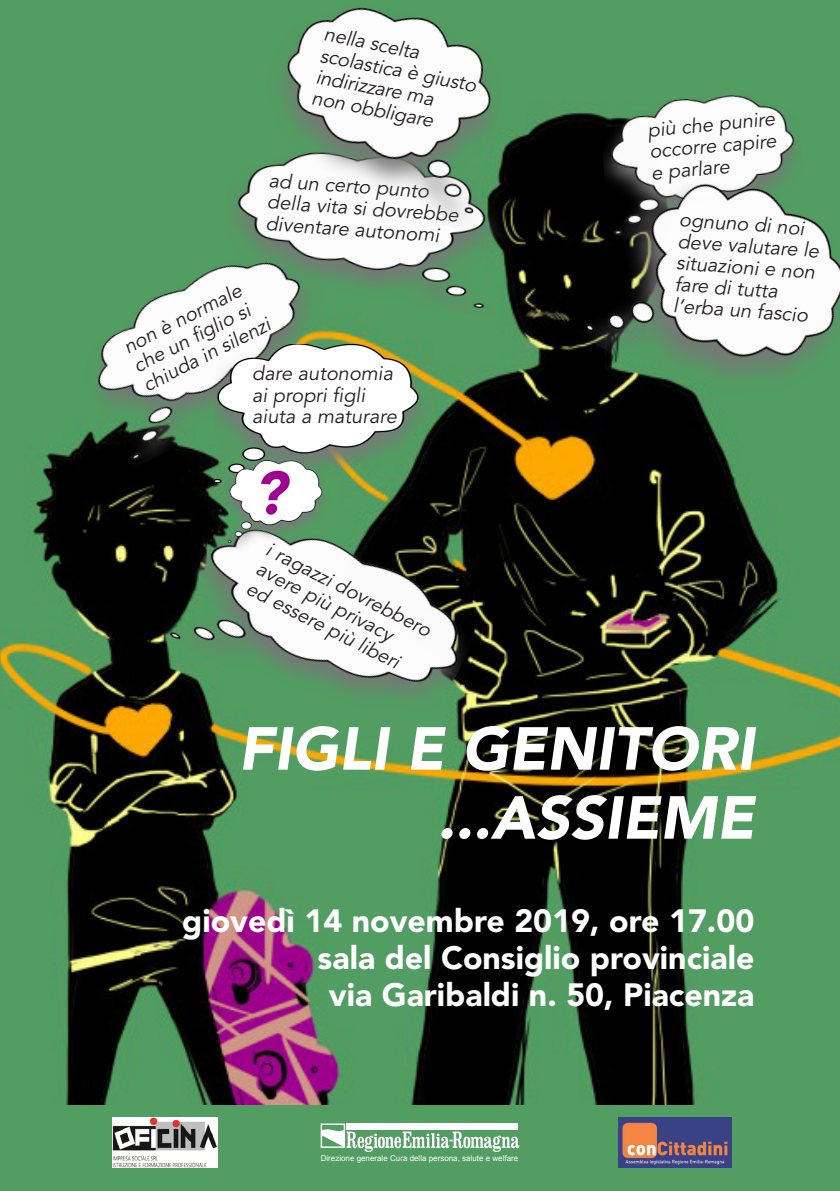
<style>
.page{position:relative;width:840px;height:1191px;background:#fff}
.page>*{position:absolute;margin:0;border:0;box-sizing:border-box;transform-origin:0 0}
.t1{font:italic 900 60px/69px "Avenir LT Std";color:#fff;text-align:right}
.t2{font:italic 900 60px "Avenir LT Std";color:#9e0293}
.t3{font:900 32px "Avenir LT Std";color:#fff}
.List_Paragraph{font:italic 20px/21.6px "Avenir LT Std";color:#231f20}
.t4{font:8px "Arial";color:#fff}
</style>
<div class="page">
<img style="left:0;top:0;width:839px;height:1106px">
<div style="left:0;top:1106px;width:839px;height:85px;background:#529d62"></div>
<img style="left:618px;top:1117px;width:113px;height:50px">
<img style="left:113px;top:1117px;width:104px;height:50px">
<svg style="left:320px;top:1123px;width:199px;height:28px"></svg>
<img style="left:219px;top:141px;width:301px;height:175px">
<img style="left:597px;top:85px;width:210px;height:58px">
<img style="left:63px;top:222px;width:298px;height:249px">
<img style="left:575px;top:143px;width:264px;height:306px">
<img style="left:240px;top:0;width:274px;height:232px">
<img style="left:214px;top:344px;width:225px;height:151px">
<img style="left:163px;top:495px;width:324px;height:267px">
<img style="left:218px;top:457px;width:113px;height:93px">
<p class="List_Paragraph" style="left:326px;top:24px;width:160px;rotate:11deg">nella scelta scolastica è giusto indirizzare ma<br>non obbligare</p>
<p class="List_Paragraph" style="left:269px;top:170px;width:193px;rotate:4deg">ad un certo punto della vita si dovrebbe diventare autonomi</p>
<p class="List_Paragraph" style="left:120px;top:338px;width:142px;rotate:-27deg">non è normale che un fi glio si chiuda in silenzi</p>
<p class="List_Paragraph" style="left:252px;top:363px;width:146px">dare autonomia ai propri figli aiuta a maturare</p>
<p class="t2" style="left:253px;top:457px;width:35px">?</p>
<p class="List_Paragraph" style="left:272px;top:539px;width:184px;rotate:27deg">i ragazzi dovrebbero avere più privacy<br>ed essere più liberi</p>
<p class="List_Paragraph" style="left:646px;top:120px;width:129px;text-align:justify;rotate:-5deg">più che punire occorre capire e parlare</p>
<p class="List_Paragraph" style="left:679px;top:209px;width:143px;rotate:4deg">ognuno di noi deve valutare le situazioni e non fare di tutta l’erba un fascio</p>
<p class="t1" style="left:238px;top:715px;width:517px">FIGLI E GENITORI ...ASSIEME</p>
<p class="t3" style="left:182px;top:901px;width:573px">giovedì 14 novembre 2019, ore 17.00</p>
<p class="t3" style="left:317px;top:938px;width:438px">sala del Consiglio provinciale</p>
<p class="t3" style="left:329px;top:975px;width:426px">via Garibaldi n. 50, Piacenza</p>
<p class="t4" style="left:320px;top:1152px;width:199px">Direzione generale Cura della persona, salute e welfare</p>
</div>
